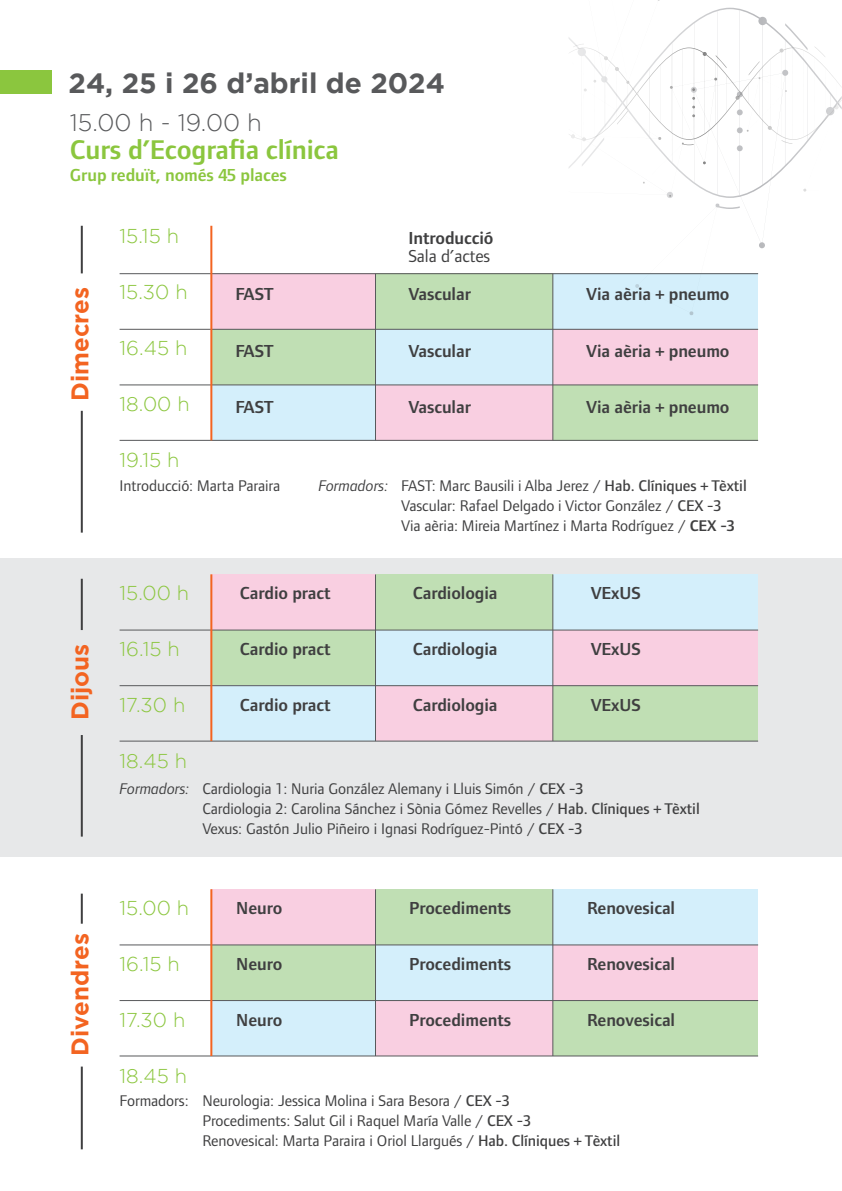
<style>
.page{position:relative;width:842px;height:1191px;background:#fff}
.page>*{position:absolute;margin:0;border:0;box-sizing:border-box;transform-origin:0 0}
.t1{font:600 28px "Foundry Form Sans";letter-spacing:-.005em;color:#8bc63e}
.t2{font:700 28px "Gotham";color:#58595b}
.t3{font:700 24px "Gotham";color:#f36421}
.t4{font:300 24px "Gotham";color:#58595b}
.t5{font:300 20px "Gotham";color:#8bc63e}
.t6{font:600 18px "Foundry Form Sans";letter-spacing:-.005em;color:#3f3f40}
.t7{font:600 18px "Foundry Form Sans";letter-spacing:-.005em;color:#8bc63e}
.t8{font:18px "Foundry Form Sans";letter-spacing:-.005em;color:#3f3f40}
.t9{font:16px/20px "Foundry Form Sans";letter-spacing:-.005em;color:#3f3f40}
.s1{font-style:italic}
.s2{font-weight:500}
.s3{font-weight:600}
</style>
<div class="page">
<div style="left:0;top:559px;width:842px;height:298px;background:#e7e8e9"></div>
<div style="left:375px;top:274px;width:178px;height:55px;background:#c0dfb4"></div>
<div style="left:212px;top:329px;width:163px;height:56px;background:#c0dfb4"></div>
<div style="left:553px;top:385px;width:205px;height:55px;background:#c0dfb4"></div>
<div style="left:211px;top:274px;width:164px;height:55px;background:#f9cfe1"></div>
<div style="left:553px;top:329px;width:205px;height:56px;background:#f9cfe1"></div>
<div style="left:375px;top:385px;width:178px;height:55px;background:#f9cfe1"></div>
<div style="left:553px;top:274px;width:205px;height:55px;background:#d4effb"></div>
<div style="left:375px;top:329px;width:178px;height:56px;background:#d4effb"></div>
<div style="left:212px;top:385px;width:163px;height:55px;background:#d4effb"></div>
<div style="left:0;top:71px;width:51px;height:23px;background:#8bc63e"></div>
<svg style="left:568px;top:0;width:274px;height:315px"></svg>
<hr style="left:120px;top:273px;width:638px;height:1px;background:#58595b">
<hr style="left:120px;top:329px;width:638px;height:1px;background:#58595b">
<hr style="left:120px;top:384px;width:638px;height:1px;background:#58595b">
<hr style="left:120px;top:440px;width:638px;height:1px;background:#58595b">
<hr style="left:375px;top:274px;width:1px;height:166px;background:#58595b">
<div style="left:375px;top:574px;width:178px;height:56px;background:#c0dfb4"></div>
<div style="left:212px;top:630px;width:163px;height:55px;background:#c0dfb4"></div>
<div style="left:553px;top:685px;width:205px;height:56px;background:#c0dfb4"></div>
<div style="left:211px;top:574px;width:164px;height:56px;background:#f9cfe1"></div>
<div style="left:553px;top:630px;width:205px;height:55px;background:#f9cfe1"></div>
<div style="left:375px;top:685px;width:178px;height:56px;background:#f9cfe1"></div>
<div style="left:553px;top:574px;width:205px;height:56px;background:#d4effb"></div>
<div style="left:375px;top:630px;width:178px;height:55px;background:#d4effb"></div>
<div style="left:212px;top:685px;width:163px;height:56px;background:#d4effb"></div>
<div style="left:375px;top:889px;width:178px;height:55px;background:#c0dfb4"></div>
<div style="left:212px;top:944px;width:163px;height:56px;background:#c0dfb4"></div>
<div style="left:553px;top:1000px;width:205px;height:56px;background:#c0dfb4"></div>
<div style="left:211px;top:889px;width:164px;height:55px;background:#f9cfe1"></div>
<div style="left:553px;top:944px;width:205px;height:56px;background:#f9cfe1"></div>
<div style="left:375px;top:1000px;width:178px;height:56px;background:#f9cfe1"></div>
<div style="left:553px;top:889px;width:205px;height:55px;background:#d4effb"></div>
<div style="left:375px;top:944px;width:178px;height:56px;background:#d4effb"></div>
<div style="left:212px;top:1000px;width:163px;height:56px;background:#d4effb"></div>
<hr style="left:552px;top:274px;width:1px;height:166px;background:#58595b">
<hr style="left:210px;top:226px;width:2px;height:214px;background:#f36421">
<hr style="left:81px;top:226px;width:2px;height:47px;background:#3f3f40">
<hr style="left:81px;top:411px;width:2px;height:121px;background:#3f3f40">
<hr style="left:120px;top:629px;width:638px;height:1px;background:#58595b">
<hr style="left:120px;top:685px;width:638px;height:1px;background:#58595b">
<hr style="left:120px;top:740px;width:638px;height:1px;background:#58595b">
<hr style="left:375px;top:574px;width:1px;height:167px;background:#58595b">
<hr style="left:552px;top:574px;width:1px;height:167px;background:#58595b">
<hr style="left:210px;top:574px;width:2px;height:167px;background:#f36421">
<hr style="left:81px;top:579px;width:2px;height:51px;background:#3f3f40">
<hr style="left:81px;top:735px;width:2px;height:101px;background:#3f3f40">
<hr style="left:120px;top:944px;width:638px;height:1px;background:#58595b">
<hr style="left:120px;top:1000px;width:638px;height:1px;background:#58595b">
<hr style="left:120px;top:1055px;width:638px;height:1px;background:#58595b">
<hr style="left:375px;top:889px;width:1px;height:167px;background:#58595b">
<hr style="left:552px;top:889px;width:1px;height:167px;background:#58595b">
<hr style="left:210px;top:889px;width:2px;height:167px;background:#f36421">
<hr style="left:81px;top:893px;width:2px;height:30px;background:#3f3f40">
<hr style="left:81px;top:1066px;width:2px;height:83px;background:#3f3f40">
<h1 class="t2" style="left:69px;top:67px;width:378px">24, 25 i 26 d’abril de 2024</h1>
<h2 class="t4" style="left:70px;top:110px;width:194px">15.00 h - 19.00 h</h2>
<h1 class="t1" style="left:70px;top:134px;width:271px">Curs d’Ecografia clínica</h1>
<p class="t7" style="left:70px;top:165px;width:219px">Grup reduït, només 45 places</p>
<p class="t5" style="left:120px;top:225px;width:61px">15.15 h</p>
<p class="t6" style="left:408px;top:228px;width:87px">Introducció</p>
<p class="t8" style="left:408px;top:246px;width:83px">Sala d’actes</p>
<h2 class="t3" style="left:66px;top:401px;width:116px;rotate:-90deg">Dimecres</h2>
<h2 class="t3" style="left:66px;top:720px;width:78px;rotate:-90deg">Dijous</h2>
<h2 class="t3" style="left:66px;top:1056px;width:125px;rotate:-90deg">Divendres</h2>
<p class="t5" style="left:120px;top:281px;width:70px">15.30 h</p>
<p class="t6" style="left:235px;top:284px;width:40px">FAST</p>
<p class="t6" style="left:408px;top:284px;width:64px">Vascular</p>
<p class="t6" style="left:586px;top:284px;width:145px">Via aèria + pneumo</p>
<p class="t5" style="left:120px;top:337px;width:69px">16.45 h</p>
<p class="t6" style="left:235px;top:340px;width:40px">FAST</p>
<p class="t6" style="left:408px;top:340px;width:64px">Vascular</p>
<p class="t6" style="left:586px;top:340px;width:145px">Via aèria + pneumo</p>
<p class="t5" style="left:120px;top:393px;width:72px">18.00 h</p>
<p class="t6" style="left:235px;top:396px;width:40px">FAST</p>
<p class="t6" style="left:408px;top:396px;width:64px">Vascular</p>
<p class="t6" style="left:586px;top:396px;width:145px">Via aèria + pneumo</p>
<p class="t5" style="left:120px;top:449px;width:61px">19.15 h</p>
<p class="t9" style="left:120px;top:475px;width:162px">Introducció: Marta Paraira</p>
<p class="t9" style="left:401px;top:475px;width:347px;text-indent:-83px"><span class="s1">Formadors:</span> FAST: Marc Bausili i Alba Jerez / <span class="s2">Hab. Clíniques + Tèxtil<br></span>Vascular: Rafael Delgado i Victor González / <span class="s2">CEX -3<br></span>Via aèria: Mireia Martínez i Marta Rodríguez / <span class="s3">CEX -3</span></p>
<p class="t5" style="left:120px;top:582px;width:71px">15.00 h</p>
<p class="t5" style="left:120px;top:638px;width:62px">16.15 h</p>
<p class="t5" style="left:120px;top:694px;width:67px">17.30 h</p>
<p class="t5" style="left:120px;top:750px;width:69px">18.45 h</p>
<p class="t6" style="left:240px;top:583px;width:92px">Cardio pract</p>
<p class="t6" style="left:413px;top:583px;width:86px">Cardiologia</p>
<p class="t6" style="left:591px;top:583px;width:52px">VExUS</p>
<p class="t6" style="left:240px;top:639px;width:92px">Cardio pract</p>
<p class="t6" style="left:413px;top:639px;width:86px">Cardiologia</p>
<p class="t6" style="left:591px;top:639px;width:52px">VExUS</p>
<p class="t6" style="left:240px;top:695px;width:92px">Cardio pract</p>
<p class="t6" style="left:413px;top:695px;width:86px">Cardiologia</p>
<p class="t6" style="left:591px;top:695px;width:52px">VExUS</p>
<p class="t9" style="left:202px;top:779px;width:499px;text-indent:-83px"><span class="s1">Formadors:</span> Cardiologia 1: Nuria González Alemany i Lluis Simón / <span class="s2">CEX -3<br></span>Cardiologia 2: Carolina Sánchez i Sònia Gómez Revelles / <span class="s2">Hab. Clíniques + Tèxtil<br></span>Vexus: Gastón Julio Piñeiro i Ignasi Rodríguez-Pintó / <span class="s2">CEX -3</span></p>
<p class="t5" style="left:120px;top:897px;width:71px">15.00 h</p>
<p class="t6" style="left:236px;top:898px;width:48px">Neuro</p>
<p class="t6" style="left:409px;top:898px;width:104px">Procediments</p>
<p class="t6" style="left:587px;top:898px;width:90px">Renovesical</p>
<p class="t5" style="left:120px;top:953px;width:62px">16.15 h</p>
<p class="t6" style="left:236px;top:954px;width:48px">Neuro</p>
<p class="t6" style="left:409px;top:954px;width:104px">Procediments</p>
<p class="t6" style="left:587px;top:954px;width:90px">Renovesical</p>
<p class="t5" style="left:120px;top:1009px;width:67px">17.30 h</p>
<p class="t6" style="left:236px;top:1010px;width:48px">Neuro</p>
<p class="t6" style="left:409px;top:1010px;width:104px">Procediments</p>
<p class="t6" style="left:587px;top:1010px;width:90px">Renovesical</p>
<p class="t5" style="left:120px;top:1065px;width:69px">18.45 h</p>
<p class="t9" style="left:202px;top:1090px;width:419px;text-indent:-83px">Formadors: Neurologia: Jessica Molina i Sara Besora / <span class="s2">CEX -3<br></span>Procediments: Salut Gil i Raquel María Valle / <span class="s2">CEX -3<br></span>Renovesical: Marta Paraira i Oriol Llargués / <span class="s2">Hab. Clíniques + Tèxtil</span></p>
</div>
